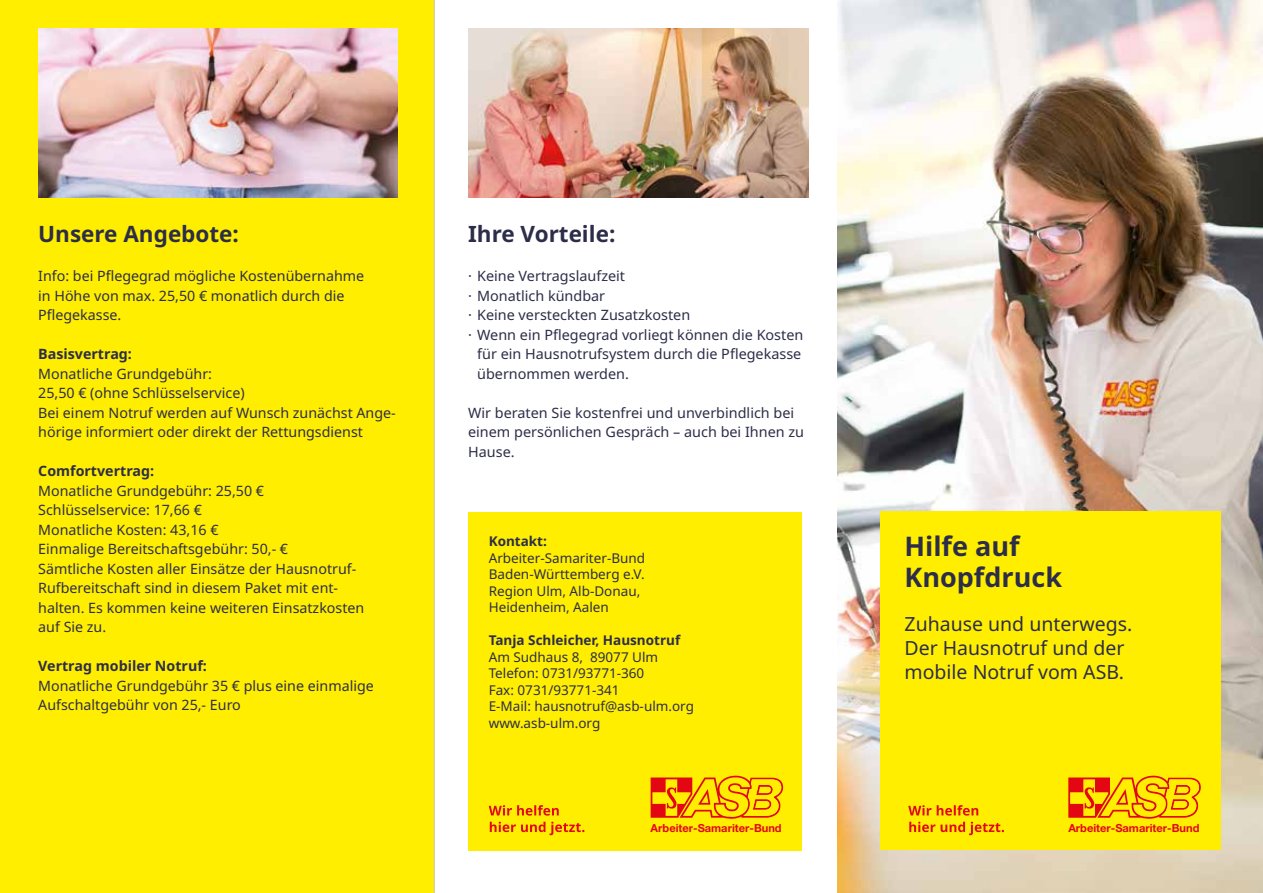
<style>
.page{position:relative;width:1263px;height:893px;background:#fff}
.page>*{position:absolute;margin:0;border:0;box-sizing:border-box;transform-origin:0 0}
.t1{font:700 27px/31.5px "Noto Sans";color:#2c2d48}
.t2{font:700 22.5px "Noto Sans";color:#2c2d48}
.t3{font:19.5px/24px "Noto Sans";color:#2c2d48}
.t4{font:14.25px/19.5px "Noto Sans";color:#2c2d48}
.t5{font:700 14.25px "Noto Sans";color:#2c2d48}
.t6{font:13.5px/16.5px "Noto Sans";color:#2c2d48}
.t7{font:700 13.5px "Noto Sans";color:#2c2d48}
.t8{font:700 11.1px "Helvetica Neue LT Pro";color:#e30613}
</style>
<div class="page">
<img style="left:838px;top:0;width:425px;height:893px">
<div style="left:880px;top:511px;width:340px;height:339px;background:#fe0"></div>
<svg style="left:909px;top:822px;width:95px;height:13px"></svg>
<svg style="left:908px;top:805px;width:70px;height:11px"></svg>
<div style="left:468px;top:512px;width:333px;height:338px;background:#fe0"></div>
<div style="left:0;top:0;width:434px;height:893px;background:#fe0"></div>
<svg style="left:490px;top:822px;width:94px;height:13px"></svg>
<svg style="left:489px;top:805px;width:70px;height:11px"></svg>
<img style="left:38px;top:29px;width:359px;height:169px">
<svg style="left:1068px;top:775px;width:133px;height:44px"></svg>
<svg style="left:651px;top:775px;width:132px;height:44px"></svg>
<hr style="left:434px;top:0;width:1px;height:893px;background:#cacaca">
<img style="left:468px;top:29px;width:340px;height:169px">
<h2 class="t2" style="left:38px;top:221px;width:202px">Unsere Angebote:</h2>
<p class="t4" style="left:38px;top:267px;width:327px">Info: bei Pflegegrad mögliche Kostenübernahme in Höhe von max. 25,50 € monatlich durch die<br>Pflegekasse.</p>
<p class="t5" style="left:38px;top:346px;width:95px">Basisvertrag:</p>
<p class="t4" style="left:38px;top:364px;width:359px">Monatliche Grundgebühr:<br>25,50 € (ohne Schlüsselservice)<br>Bei einem Notruf werden auf Wunsch zunächst Ange&shy;hörige informiert oder direkt der Rettungsdienst</p>
<p class="t5" style="left:38px;top:463px;width:117px">Comfortvertrag:</p>
<p class="t4" style="left:38px;top:481px;width:328px">Monatliche Grundgebühr: 25,50 € Schlüsselservice: 17,66 €<br>Monatliche Kosten: 43,16 €<br>Einmalige Bereitschaftsgebühr: 50,- €<br>Sämtliche Kosten aller Einsätze der Hausnotruf-Rufbereitschaft sind in diesem Paket mit ent&shy;halten. Es kommen keine weiteren Einsatzkosten auf Sie zu.</p>
<p class="t5" style="left:38px;top:658px;width:170px">Vertrag mobiler Notruf:</p>
<p class="t4" style="left:38px;top:676px;width:337px">Monatliche Grundgebühr 35 € plus eine einmalige<br>Aufschaltgebühr von 25,- Euro</p>
<h2 class="t2" style="left:468px;top:221px;width:149px">Ihre Vorteile:</h2>
<p class="t4" style="left:468px;top:267px;width:158px">· Keine Vertragslaufzeit</p>
<p class="t4" style="left:468px;top:286px;width:139px">· Monatlich kündbar</p>
<p class="t4" style="left:468px;top:306px;width:224px">· Keine versteckten Zusatzkosten</p>
<p class="t4" style="left:468px;top:325px;width:337px">· Wenn ein Pflegegrad vorliegt können die Kosten</p>
<p class="t4" style="left:477px;top:345px;width:326px">für ein Hausnotrufsystem durch die Pflegekasse</p>
<p class="t4" style="left:477px;top:364px;width:153px">übernommen werden.</p>
<p class="t4" style="left:468px;top:403px;width:338px">Wir beraten Sie kostenfrei und unverbindlich bei einem persönlichen Gespräch – auch bei Ihnen zu<br>Hause.</p>
<p class="t7" style="left:489px;top:534px;width:60px">Kontakt:</p>
<p class="t6" style="left:489px;top:550px;width:158px">Arbeiter-Samariter-Bund<br>Baden-Württemberg e.V.<br>Region Ulm, Alb-Donau,<br>Heidenheim, Aalen</p>
<p class="t7" style="left:489px;top:633px;width:193px">Tanja Schleicher, Hausnotruf</p>
<p class="t6" style="left:489px;top:649px;width:207px">Am Sudhaus 8, 89077 Ulm<br>Telefon: 0731/93771-360<br>Fax: 0731/93771-341<br>E-Mail: hausnotruf@asb-ulm.org www.asb-ulm.org</p>
<h1 class="t1" style="left:904px;top:530px;width:159px">Hilfe auf<br>Knopfdruck</h1>
<h3 class="t3" style="left:904px;top:612px;width:229px">Zuhause und unterwegs.<br>Der Hausnotruf und der mobile Notruf vom ASB.</h3>
<p class="t8" style="left:651px;top:821px;width:133px">Arbeiter-Samariter-Bund</p>
<p class="t8" style="left:1068px;top:821px;width:133px">Arbeiter-Samariter-Bund</p>
</div>
